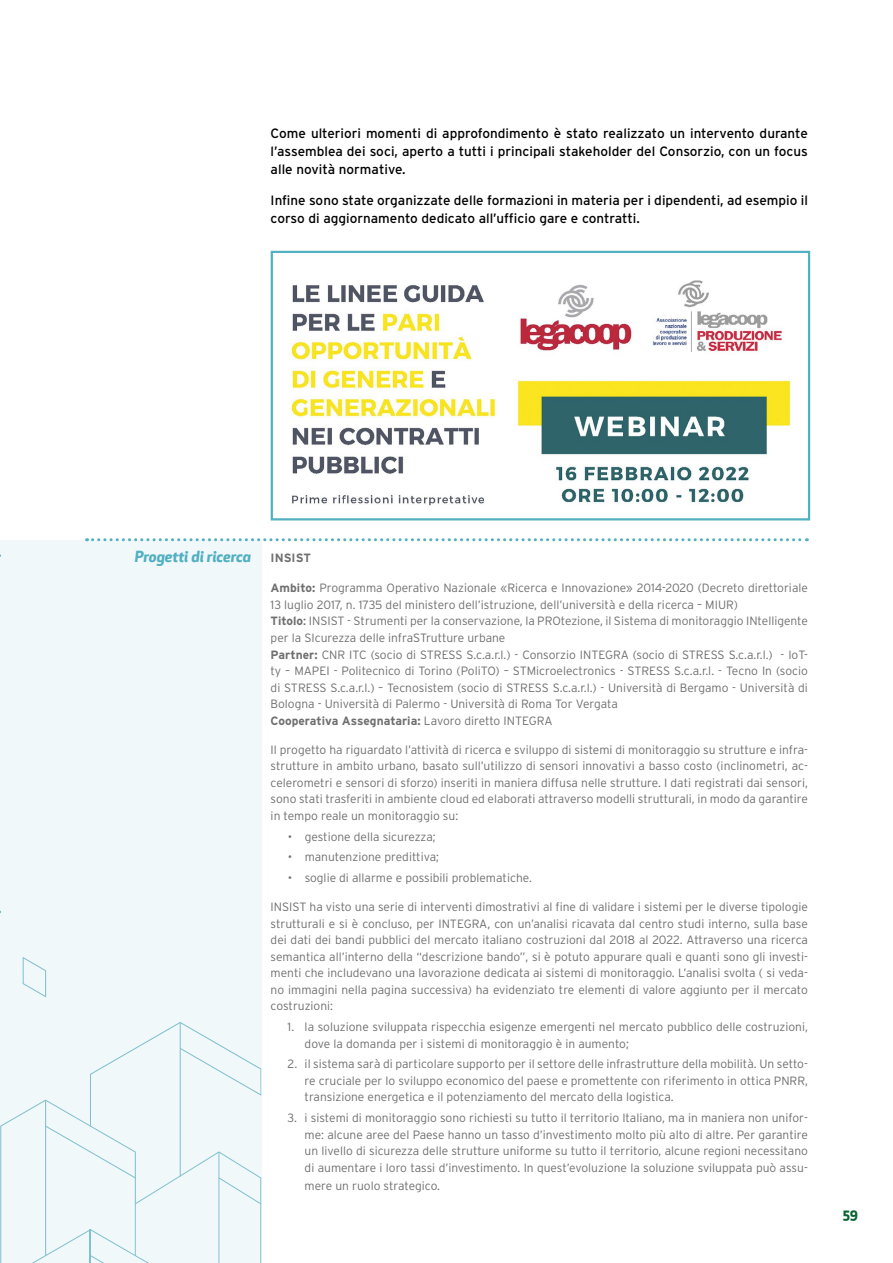
<style>
.page{position:relative;width:893px;height:1263px;background:#fff}
.page>*{position:absolute;margin:0;border:0;box-sizing:border-box;transform-origin:0 0}
.t1{font:italic 700 15px "Apex New";color:#51b0c1}
.t2{font:13.5px/18px "Interstate";color:#000;text-align:justify}
.t3{font:700 13.5px "Apex New";color:#086430}
.t4{font:300 12px/16.5px "Interstate";color:#706f6f;text-align:justify}
.t5{font:700 12px "Interstate";color:#706f6f}
.s1{font-weight:700}
.s2{font-weight:400}
</style>
<div class="page">
<div style="left:0;top:540px;width:261px;height:723px;background:#f1f8fa"></div>
<svg style="left:23px;top:957px;width:23px;height:40px"></svg>
<svg style="left:0;top:1022px;width:261px;height:241px"></svg>
<img style="left:288px;top:280px;width:503px;height:226px">
<div style="left:271px;top:251px;width:539px;height:269px;border:2px solid #51b0c1"></div>
<svg style="left:87px;top:538px;width:720px;height:3px"></svg>
<p class="t2" style="left:271px;top:125px;width:539px">Come ulteriori momenti di approfondimento è stato realizzato un intervento durante l’assemblea dei soci, aperto a tutti i principali stakeholder del Consorzio, con un focus alle novità normative.</p>
<p class="t2" style="left:271px;top:191px;width:539px">Infine sono state organizzate delle formazioni in materia per i dipendenti, ad esempio il corso di aggiornamento dedicato all’ufficio gare e contratti.</p>
<p class="t1" style="left:135px;top:546px;width:118px">Progetti di ricerca</p>
<p class="t5" style="left:271px;top:551px;width:42px">INSIST</p>
<p class="t4" style="left:271px;top:580px;width:539px;text-align:left"><span class="s1">Ambito:</span> Programma Operativo Nazionale «Ricerca e Innovazione» 2014-2020 (Decreto direttoriale 13 luglio 2017, n. 1735 del ministero dell’istruzione, dell’università e della ricerca – MIUR)<br><span class="s1">Titolo</span><span class="s2">:</span> INSIST - Strumenti per la conservazione, la PROtezione, il Sistema di monitoraggio INtelligente per la SIcurezza delle infraSTrutture urbane<br><span class="s1">Partner:</span> CNR ITC (socio di STRESS S.c.a.r.l.) - Consorzio INTEGRA (socio di STRESS S.c.a.r.l.) - IoT&shy;ty – MAPEI - Politecnico di Torino (PoliTO) – STMicroelectronics - STRESS S.c.a.r.l. - Tecno In (socio di STRESS S.c.a.r.l.) – Tecnosistem (socio di STRESS S.c.a.r.l.) - Università di Bergamo - Università di Bologna - Università di Palermo - Università di Roma Tor Vergata<br><span class="s1">Cooperativa Assegnataria:</span> Lavoro diretto INTEGRA</p>
<p class="t4" style="left:271px;top:741px;width:539px">Il progetto ha riguardato l’attività di ricerca e sviluppo di sistemi di monitoraggio su strutture e infra&shy;strutture in ambito urbano, basato sull’utilizzo di sensori innovativi a basso costo (inclinometri, ac&shy;celerometri e sensori di sforzo) inseriti in maniera diffusa nelle strutture. I dati registrati dai sensori, sono stati trasferiti in ambiente cloud ed elaborati attraverso modelli strutturali, in modo da garantire in tempo reale un monitoraggio su:</p>
<p class="t4" style="left:288px;top:828px;width:150px">• gestione della sicurezza;</p>
<p class="t4" style="left:288px;top:849px;width:153px">• manutenzione predittiva;</p>
<p class="t4" style="left:288px;top:869px;width:246px">• soglie di allarme e possibili problematiche.</p>
<p class="t4" style="left:271px;top:899px;width:539px">INSIST ha visto una serie di interventi dimostrativi al fine di validare i sistemi per le diverse tipologie strutturali e si è concluso, per INTEGRA, con un’analisi ricavata dal centro studi interno, sulla base dei dati dei bandi pubblici del mercato italiano costruzioni dal 2018 al 2022. Attraverso una ricerca semantica all’interno della “descrizione bando”, si è potuto appurare quali e quanti sono gli investi&shy;menti che includevano una lavorazione dedicata ai sistemi di monitoraggio. L’analisi svolta ( si veda&shy;no immagini nella pagina successiva) ha evidenziato tre elementi di valore aggiunto per il mercato costruzioni:</p>
<p class="t4" style="left:305px;top:1018px;width:505px;text-indent:-17px">1. la soluzione sviluppata rispecchia esigenze emergenti nel mercato pubblico delle costruzioni, dove la domanda per i sistemi di monitoraggio è in aumento;</p>
<p class="t4" style="left:305px;top:1056px;width:505px;text-indent:-17px">2. il sistema sarà di particolare supporto per il settore delle infrastrutture della mobilità. Un setto&shy;re cruciale per lo sviluppo economico del paese e promettente con riferimento in ottica PNRR, transizione energetica e il potenziamento del mercato della logistica.</p>
<p class="t4" style="left:305px;top:1109px;width:505px;text-indent:-17px">3. i sistemi di monitoraggio sono richiesti su tutto il territorio Italiano, ma in maniera non unifor&shy;me: alcune aree del Paese hanno un tasso d’investimento molto più alto di altre. Per garantire un livello di sicurezza delle strutture uniforme su tutto il territorio, alcune regioni necessitano di aumentare i loro tassi d’investimento. In quest’evoluzione la soluzione sviluppata può assu-</p>
<p class="t4" style="left:305px;top:1177px;width:137px">mere un ruolo strategico.</p>
<p class="t3" style="left:843px;top:1205px;width:17px">59</p>
</div>
